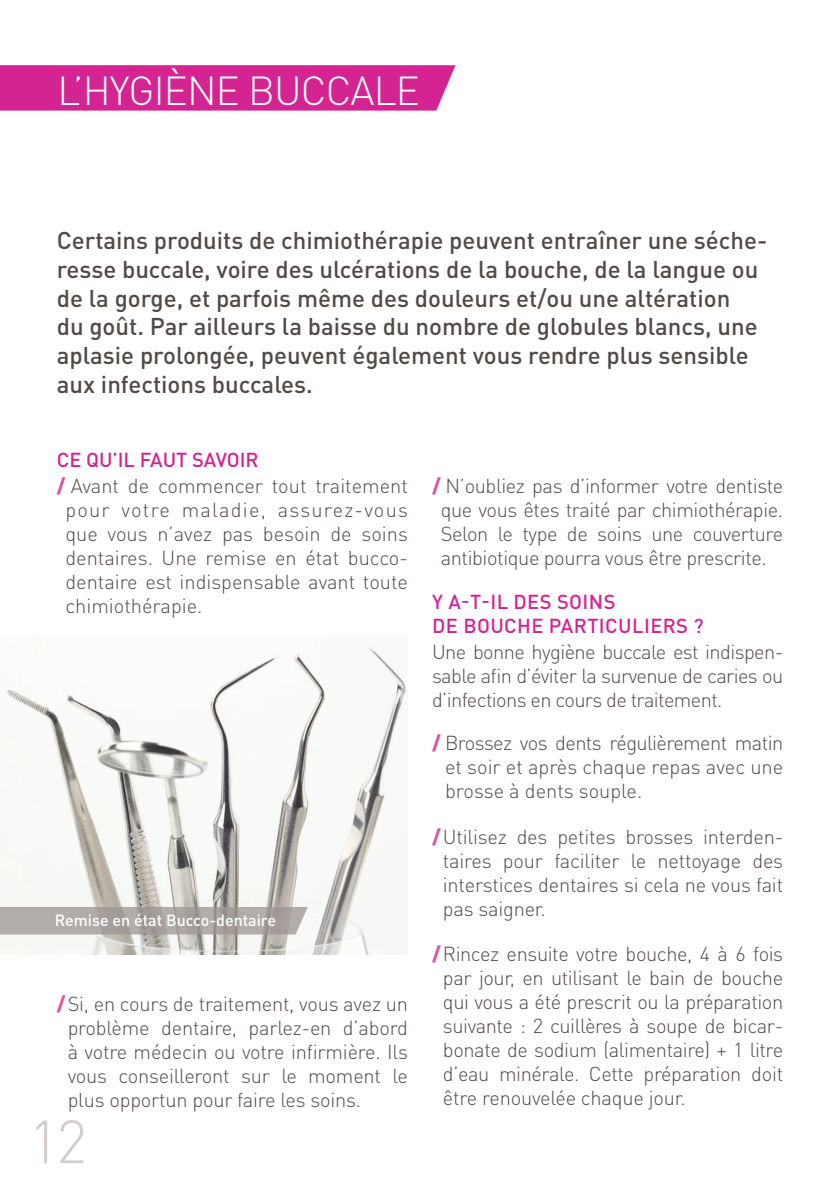
<style>
.page{position:relative;width:840px;height:1191px;background:#fff}
.page>*{position:absolute;margin:0;border:0;box-sizing:border-box;transform-origin:0 0}
.t1{font:300 60px "DIN Pro";color:#d2cdcb}
.t2{font:300 40px "DIN Pro";letter-spacing:-.02em;color:#fff}
.t3{font:500 24px/28.8px "DIN Pro";color:#534a47}
.t4{font:300 20px/24px "DIN Pro";letter-spacing:-.02em;color:#534a47;text-align:justify}
.t5{font:500 20px "DIN Pro";letter-spacing:.02em;color:#d32491}
.t6{font:300 20px/26px "DIN Pro";color:#534a47}
.t7{font:500 16px "DIN Pro";color:#fff}
.s1{font-weight:500;color:#d32491}
.s2{font-weight:900;color:#d9559f}
</style>
<div class="page">
<div style="left:0;top:65px;width:455px;height:46px;background:#d32491"></div>
<img style="left:0;top:648px;width:407px;height:306px">
<svg style="left:0;top:907px;width:307px;height:27px;background:#aca7a4"></svg>
<h2 class="t2" style="left:83px;top:62px;width:332px">HYGI ÈNE BUCCALE</h2>
<h2 class="t2" style="left:57px;top:63px;width:363px">L’hygièn e buccale</h2>
<p class="t3" style="left:57px;top:225px;width:711px">Certains produits de chimiothérapie peuvent entraîner une séche&shy;resse buccale, voire des ulcérations de la bouche, de la langue ou de la gorge, et parfois même des douleurs et/ou une altération<br>du goût. Par ailleurs la baisse du nombre de globules blancs, une aplasie prolongée, peuvent également vous rendre plus sensible aux infections buccales.</p>
<p class="t6" style="left:57px;top:446px;width:352px;text-indent:119px"><span class="s1">t savoir<br></span><span class="s2">/</span> Avant de commencer tout traitement</p>
<p class="t4" style="left:65px;top:497px;width:344px">pour votre maladie, assurez-vous que vous n’avez pas besoin de soins dentaires. U ne remise en état bucco&shy;dentaire est indispensable avant toute chimiothérapie.</p>
<p class="t5" style="left:57px;top:446px;width:95px">Cequ’il fau</p>
<p class="t7" style="left:55px;top:909px;width:223px">Remise en état Bucco-dentaire</p>
<p class="t4" style="left:68px;top:991px;width:341px;text-indent:-11px"><span class="s2">/</span> Si, en cours de traitement, vous avez un problème dentaire, parlez-en d’abord à votre médecin ou votre infirmière. I ls vous conseilleront sur le moment le plus opportun pour faire les soins.</p>
<h1 class="t1" style="left:28px;top:1100px;width:60px">12</h1>
<p class="t4" style="left:432px;top:473px;width:352px;text-align:center"><span class="s2">/</span> N’oubliez pas d’informer votre dentiste que vous êtes traité par chimiothérapie.<br>Selon le type de soins une couverture antibiotique pourra vous être prescrite.</p>
<p class="t5" style="left:432px;top:588px;width:95px">Y a-t-il des</p>
<p class="t5" style="left:556px;top:588px;width:13px">soins</p>
<p class="t5" style="left:432px;top:612px;width:59px">de bouc</p>
<p class="t5" style="left:517px;top:612px;width:45px">he par</p>
<p class="t5" style="left:587px;top:612px;width:24px">ticuliers</p>
<p class="t5" style="left:693px;top:612px;width:12px">?</p>
<p class="t4" style="left:432px;top:638px;width:352px">U ne bonne hygiène buccale est indispen&shy;sable afin d’éviter la survenue de caries ou d’infections en cours de traitement.</p>
<p class="t4" style="left:445px;top:730px;width:339px;text-indent:-13px"><span class="s2">/</span> Brossez vos dents régulièrement matin et soir et après chaque repas avec une brosse à dents souple.</p>
<p class="t4" style="left:442px;top:823px;width:341px;text-indent:-11px"><span class="s2">/</span> Utilisez des petites brosses interden&shy;taires pour faciliter le nettoyage des interstices dentaires si cela ne vous fait pas saigner.</p>
<p class="t4" style="left:442px;top:941px;width:341px;text-indent:-11px"><span class="s2">/</span> Rincez ensuite votre bouche, 4 à 6 fois par jour, en utilisant le bain de bouche qui vous a été prescrit ou la préparation suivante : 2 cuillères à soupe de bicar&shy;bonate de sodium (alimentaire) + 1 litre d’eau minérale. Cette préparation doit être renouvelée chaque jour.</p>
</div>
